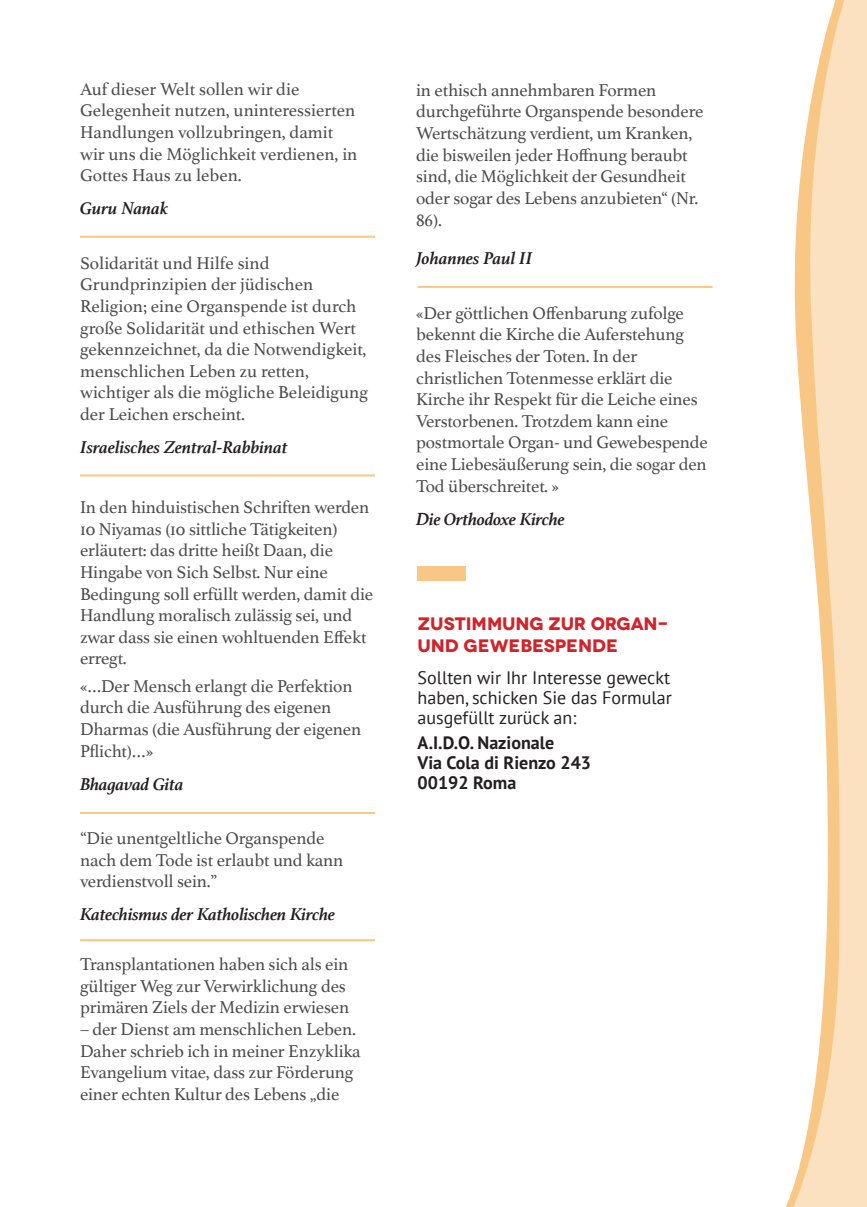
<style>
.page{position:relative;width:867px;height:1207px;background:#fff}
.page>*{position:absolute;margin:0;border:0;box-sizing:border-box;transform-origin:0 0}
.t1{font:18px/21.6px "Athelas";letter-spacing:-.01em;color:#4b4c4d}
.t2{font:italic 700 18px "Athelas";letter-spacing:-.01em;color:#231f20}
.t3{font:18px/20px "PT Sans";color:#231f20;text-align:justify}
.t4{font:700 18px/20px "PT Sans";color:#231f20}
.t5{font:700 18px/22px "Novecentowide";letter-spacing:-.005em;color:#d1232a}
</style>
<div class="page">
<svg style="left:789px;top:0;width:77px;height:1207px;fill:#fbe1bf"></svg>
<hr style="left:80px;top:812px;width:295px;height:2px;background:#f8c785">
<hr style="left:80px;top:939px;width:295px;height:2px;background:#f8c785">
<hr style="left:80px;top:474px;width:295px;height:2px;background:#f8c785">
<hr style="left:80px;top:236px;width:295px;height:2px;background:#f8c785">
<hr style="left:417px;top:286px;width:295px;height:2px;background:#f8c785">
<div style="left:417px;top:566px;width:48px;height:15px;background:#f8c785"></div>
<p class="t1" style="left:80px;top:77px;width:279px">Auf dieser Welt sollen wir die<br>Gelegenheit nutzen, uninteressierten<br>Handlungen vollzubringen, damit wir uns die Möglichkeit verdienen, in<br>Gottes Haus zu leben.</p>
<p class="t2" style="left:80px;top:194px;width:90px">Guru Nanak</p>
<p class="t1" style="left:80px;top:251px;width:289px">Solidarität und Hilfe sind Grundprinzipien der jüdischen Religion; eine Organspende ist durch große Solidarität und ethischen Wert gekennzeichnet, da die Notwendigkeit, menschlichen Leben zu retten, wichtiger als die mögliche Beleidigung der Leichen erscheint.</p>
<p class="t2" style="left:80px;top:433px;width:209px">Israelisches Zentral-Rabbinat</p>
<p class="t1" style="left:80px;top:496px;width:294px">In den hinduistischen Schriften werden 10 Niyamas (10 sittliche Tätigkeiten) erläutert: das dritte heißt Daan, die Hingabe von Sich Selbst. Nur eine Bedingung soll erfüllt werden, damit die Handlung moralisch zulässig sei, und zwar dass sie einen wohltuenden Effekt erregt.</p>
<p class="t1" style="left:80px;top:674px;width:282px">«…Der Mensch erlangt die Perfektion durch die Ausführung des eigenen<br>Dharmas (die Ausführung der eigenen<br>Pflicht)…»</p>
<p class="t2" style="left:80px;top:769px;width:105px">Bhagavad Gita</p>
<p class="t1" style="left:80px;top:826px;width:265px">“Die unentgeltliche Organspende nach dem Tode ist erlaubt und kann verdienstvoll sein.”</p>
<p class="t2" style="left:80px;top:900px;width:257px">Katechismus der Katholischen Kirche</p>
<p class="t1" style="left:80px;top:953px;width:271px">Transplantationen haben sich als ein gültiger Weg zur Verwirklichung des primären Ziels der Medizin erwiesen</p>
<p class="t1" style="left:80px;top:1017px;width:282px">– der Dienst am menschlichen Leben.<br>Daher schrieb ich in meiner Enzyklika Evangelium vitae, dass zur Förderung einer echten Kultur des Lebens „die</p>
<p class="t1" style="left:416px;top:79px;width:289px">in ethisch annehmbaren Formen durchgeführte Organspende besondere<br>Wertschätzung verdient, um Kranken, die bisweilen jeder Hoffnung beraubt sind, die Möglichkeit der Gesundheit oder sogar des Lebens anzubieten“ (Nr.<br>86).</p>
<p class="t2" style="left:416px;top:244px;width:118px">Johannes Paul II</p>
<p class="t1" style="left:416px;top:301px;width:293px">«Der göttlichen Offenbarung zufolge bekennt die Kirche die Auferstehung des Fleisches der Toten. In der christlichen Totenmesse erklärt die Kirche ihr Respekt für die Leiche eines Verstorbenen. Trotzdem kann eine postmortale Organ- und Gewebespende eine Liebesäußerung sein, die sogar den Tod überschreitet. »</p>
<p class="t2" style="left:416px;top:504px;width:150px">Die Orthodoxe Kirche</p>
<p class="t5" style="left:417px;top:613px;width:252px">ZUSTIMMUNG ZUR ORGAN-<br>UND GEWEBESPENDE</p>
<p class="t3" style="left:417px;top:666px;width:256px">Sollten wir Ihr Interesse geweckt haben, schicken Sie das Formular ausgefüllt zurück an:</p>
<p class="t4" style="left:417px;top:732px;width:175px">A.I.D.O. Nazionale<br>Via Cola di Rienzo 243<br>00192 Roma</p>
</div>
